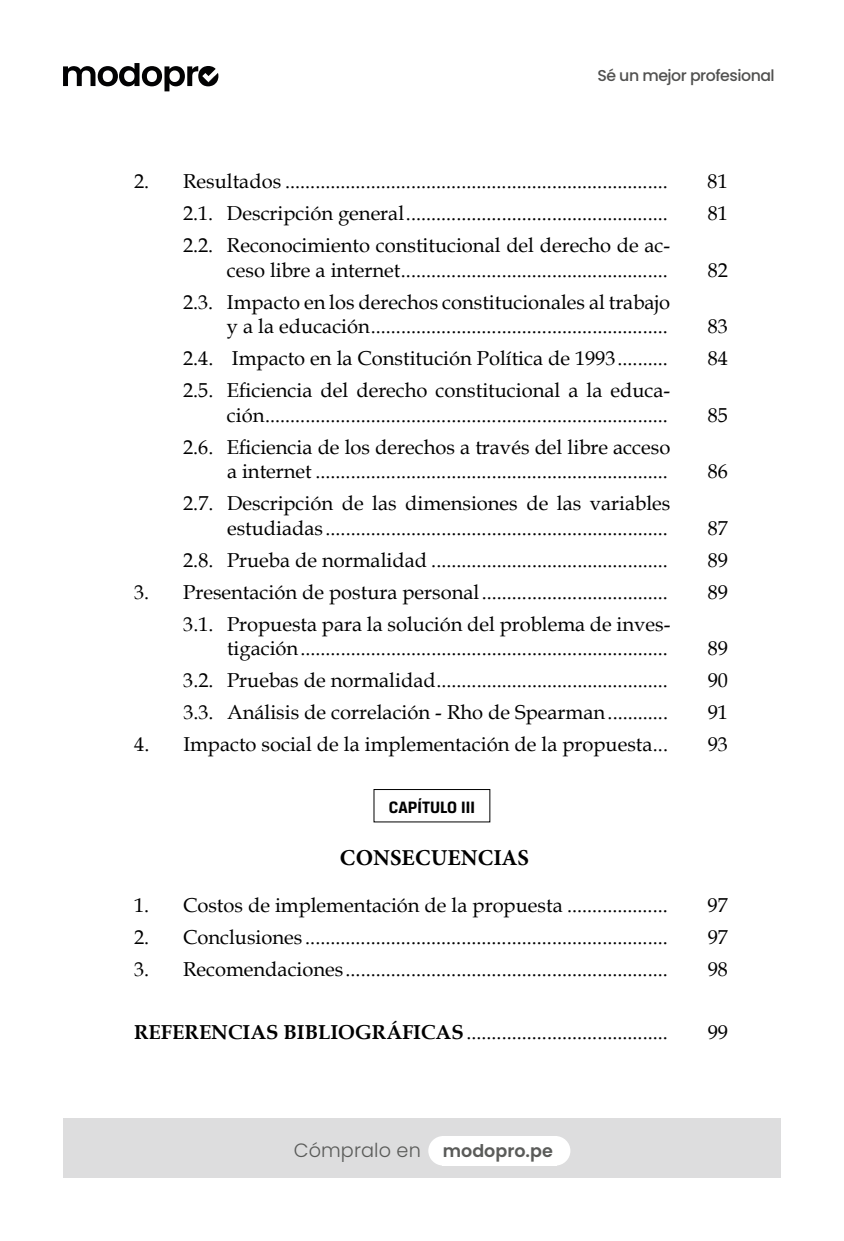
<style>
.page{position:relative;width:844px;height:1241px;background:#fff}
.page>*{position:absolute;margin:0;border:0;box-sizing:border-box;transform-origin:0 0}
.t1{font:700 22.75px "Minion Pro";letter-spacing:.01em;color:#000}
.t2{font:20.12px/24.5px "Book Antiqua";color:#000;text-align:right}
.t3{font:300 19.25px "Poppins";letter-spacing:.005em;color:#5a5b59}
.t4{font:700 17.5px "Breuer Text";color:#000}
.t5{font:500 15.75px "Poppins";letter-spacing:-.03em;color:#515150}
.s1{font-weight:700}
.s2{font-weight:600;font-size:17.5px}
</style>
<div class="page">
<div style="left:373px;top:789px;width:117px;height:33px;border:1px solid #000"></div>
<div style="left:63px;top:1118px;width:717px;height:59px;background:#ddddde"></div>
<div style="left:428px;top:1135px;width:30px;height:30px;background:#fff;border-radius:50%"></div>
<div style="left:540px;top:1135px;width:30px;height:30px;background:#fff;border-radius:50%"></div>
<div style="left:441px;top:1135px;width:115px;height:30px;background:#fff"></div>
<svg style="left:63px;top:63px;width:155px;height:28px"></svg>
<p class="t5" style="left:597px;top:66px;width:179px">Sé un mejor profesional</p>
<p class="t2" style="left:134px;top:169px;width:535px">2. Resultados ............................................................................</p>
<p class="t2" style="left:707px;top:169px;width:22px">81</p>
<p class="t2" style="left:183px;top:201px;width:486px">2.1. Descripción general....................................................</p>
<p class="t2" style="left:707px;top:201px;width:22px">81</p>
<p class="t2" style="left:183px;top:233px;width:488px">2.2. Reconocimiento constitucional del derecho de ac&shy;ceso libre a internet.....................................................</p>
<p class="t2" style="left:707px;top:257px;width:22px">82</p>
<p class="t2" style="left:183px;top:289px;width:488px">2.3. Impacto en los derechos constitucionales al trabajo y a la educación...........................................................</p>
<p class="t2" style="left:707px;top:314px;width:22px">83</p>
<p class="t2" style="left:183px;top:345px;width:486px">2.4. Impacto en la Constitución Política de 1993..........</p>
<p class="t2" style="left:707px;top:345px;width:22px">84</p>
<p class="t2" style="left:183px;top:377px;width:488px">2.5. Eficiencia del derecho constitucional a la educa&shy;ción................................................................................</p>
<p class="t2" style="left:707px;top:402px;width:22px">85</p>
<p class="t2" style="left:183px;top:434px;width:488px">2.6. Eficiencia de los derechos a través del libre acceso a internet ......................................................................</p>
<p class="t2" style="left:183px;top:490px;width:488px">2.7. Descripción de las dimensiones de las variables estudiadas ....................................................................</p>
<p class="t2" style="left:707px;top:458px;width:22px">86</p>
<p class="t2" style="left:707px;top:515px;width:22px">87</p>
<p class="t2" style="left:183px;top:547px;width:486px">2.8. Prueba de normalidad ...............................................</p>
<p class="t2" style="left:707px;top:547px;width:22px">89</p>
<p class="t2" style="left:134px;top:579px;width:535px">3. Presentación de postura personal.....................................</p>
<p class="t2" style="left:707px;top:579px;width:22px">89</p>
<p class="t2" style="left:183px;top:611px;width:488px">3.1. Propuesta para la solución del problema de inves&shy;tigación.........................................................................</p>
<p class="t2" style="left:707px;top:635px;width:22px">89</p>
<p class="t2" style="left:183px;top:667px;width:486px">3.2. Pruebas de normalidad..............................................</p>
<p class="t2" style="left:707px;top:667px;width:22px">90</p>
<p class="t2" style="left:183px;top:699px;width:486px">3.3. Análisis de correlación - Rho de Spearman............</p>
<p class="t2" style="left:707px;top:699px;width:22px">91</p>
<p class="t2" style="left:134px;top:731px;width:535px">4. Impacto social de la implementación de la propuesta...</p>
<p class="t2" style="left:707px;top:731px;width:22px">93</p>
<p class="t4" style="left:389px;top:796px;width:88px">CAPÍTULO III</p>
<p class="t1" style="left:340px;top:841px;width:190px">CONSECUENCIAS</p>
<p class="t2" style="left:134px;top:891px;width:535px">1. Costos de implementación de la propuesta ....................</p>
<p class="t2" style="left:707px;top:891px;width:22px">97</p>
<p class="t2" style="left:134px;top:923px;width:535px">2. Conclusiones ........................................................................</p>
<p class="t2" style="left:707px;top:923px;width:22px">97</p>
<p class="t2" style="left:134px;top:955px;width:535px">3. Recomendaciones................................................................</p>
<p class="t2" style="left:707px;top:955px;width:22px">98</p>
<p class="t2" style="left:134px;top:1019px;width:535px"><span class="s1">REFERENCIAS BIBLIOGRÁFICAS</span>........................................</p>
<p class="t2" style="left:707px;top:1019px;width:22px">99</p>
<p class="t3" style="left:294px;top:1138px;width:260px">Cómpralo en <span class="s2">modopro.pe</span></p>
</div>
